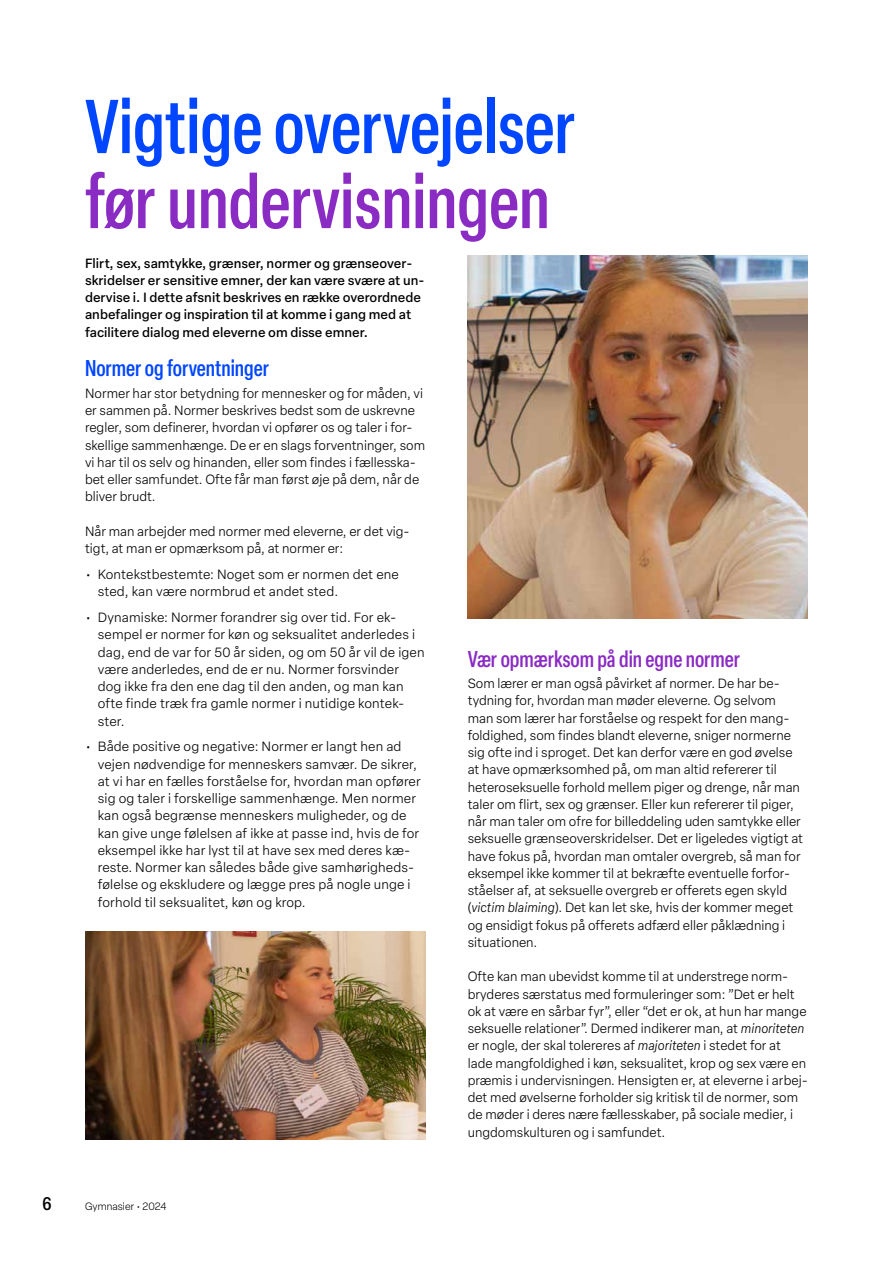
<style>
.page{position:relative;width:893px;height:1263px;background:#fff}
.page>*{position:absolute;margin:0;border:0;box-sizing:border-box;transform-origin:0 0}
.t1{font:500 condensed 75px "Elza";color:#0046ff}
.t2{font:500 condensed 75px "Elza";color:#8a2bc3}
.t3{font:500 condensed 22.5px "Elza";color:#8a2bc3}
.t4{font:500 condensed 22.5px "Elza";color:#0046ff}
.t5{font:500 condensed 18px "Elza";color:#000}
.t6{font:300 13.2px/17.2px "Elza Text";color:#000}
.t7{font:500 13.2px/17.2px "Elza Text";color:#000}
.t8{font:300 10.5px "Elza";letter-spacing:.01em;color:#000}
.s1{font-style:italic}
</style>
<div class="page">
<img style="left:85px;top:931px;width:340px;height:209px">
<img style="left:468px;top:255px;width:340px;height:364px">
<h1 class="t1" style="left:85px;top:77px;width:492px">Vigtige overvejelser</h1>
<h1 class="t2" style="left:85px;top:152px;width:466px">før undervisningen</h1>
<p class="t7" style="left:85px;top:254px;width:341px">Flirt, sex, samtykke, grænser, normer og grænseover&shy;skridelser er sensitive emner, der kan være svære at un&shy;dervise i. I dette afsnit beskrives en række overordnede anbefalinger og inspiration til at komme i gang med at facilitere dialog med eleverne om disse emner.</p>
<h2 class="t4" style="left:85px;top:354px;width:185px">Normer og forventninger</h2>
<p class="t6" style="left:85px;top:384px;width:342px">Normer har stor betydning for mennesker og for måden, vi er sammen på. Normer beskrives bedst som de uskrevne regler, som definerer, hvordan vi opfører os og taler i for&shy;skellige sammenhænge. De er en slags forventninger, som vi har til os selv og hinanden, eller som findes i fællesska&shy;bet eller samfundet. Ofte får man først øje på dem, når de bliver brudt.</p>
<p class="t6" style="left:85px;top:522px;width:326px">Når man arbejder med normer med eleverne, er det vig&shy;tigt, at man er opmærksom på, at normer er:</p>
<p class="t6" style="left:98px;top:565px;width:303px;text-indent:-13px">• Kontekstbestemte: Noget som er normen det ene sted, kan være normbrud et andet sted.</p>
<p class="t6" style="left:98px;top:608px;width:328px;text-indent:-13px">• Dynamiske: Normer forandrer sig over tid. For ek&shy;sempel er normer for køn og seksualitet anderledes i dag, end de var for 50 år siden, og om 50 år vil de igen være anderledes, end de er nu. Normer forsvinder dog ikke fra den ene dag til den anden, og man kan ofte finde træk fra gamle normer i nutidige kontek&shy;ster.</p>
<p class="t6" style="left:98px;top:737px;width:324px;text-indent:-13px">• Både positive og negative: Normer er langt hen ad vejen nødvendige for menneskers samvær. De sikrer, at vi har en fælles forståelse for, hvordan man opfører sig og taler i forskellige sammenhænge. Men normer kan også begrænse menneskers muligheder, og de kan give unge følelsen af ikke at passe ind, hvis de for eksempel ikke har lyst til at have sex med deres kæ&shy;reste. Normer kan således både give samhørigheds&shy;følelse og ekskludere og lægge pres på nogle unge i forhold til seksualitet, køn og krop.</p>
<h3 class="t5" style="left:43px;top:1192px;width:11px">6</h3>
<p class="t8" style="left:85px;top:1200px;width:83px">Gymnasier • 2024</p>
<h2 class="t3" style="left:468px;top:644px;width:274px">Vær opmærksom på din egne normer</h2>
<p class="t6" style="left:468px;top:674px;width:337px">Som lærer er man også påvirket af normer. De har be&shy;tydning for, hvordan man møder eleverne. Og selvom man som lærer har forståelse og respekt for den mang&shy;foldighed, som findes blandt eleverne, sniger normerne sig ofte ind i sproget. Det kan derfor være en god øvelse at have opmærksomhed på, om man altid refererer til heteroseksuelle forhold mellem piger og drenge, når man taler om flirt, sex og grænser. Eller kun refererer til piger, når man taler om ofre for billeddeling uden samtykke eller seksuelle grænseoverskridelser. Det er ligeledes vigtigt at have fokus på, hvordan man omtaler overgreb, så man for eksempel ikke kommer til at bekræfte eventuelle forfor&shy;ståelser af, at seksuelle overgreb er offerets egen skyld (<span class="s1">victim blaiming</span>). Det kan let ske, hvis der kommer meget og ensidigt fokus på offerets adfærd eller påklædning i situationen.</p>
<p class="t6" style="left:468px;top:967px;width:341px">Ofte kan man ubevidst komme til at understrege norm&shy;bryderes særstatus med formuleringer som: ”Det er helt ok at være en sårbar fyr”, eller “det er ok, at hun har mange seksuelle relationer”. Dermed indikerer man, at <span class="s1">minoriteten </span>er nogle, der skal tolereres af <span class="s1">majoriteten</span> i stedet for at lade mangfoldighed i køn, seksualitet, krop og sex være en præmis i undervisningen. Hensigten er, at eleverne i arbej&shy;det med øvelserne forholder sig kritisk til de normer, som de møder i deres nære fællesskaber, på sociale medier, i ungdomskulturen og i samfundet.</p>
</div>
